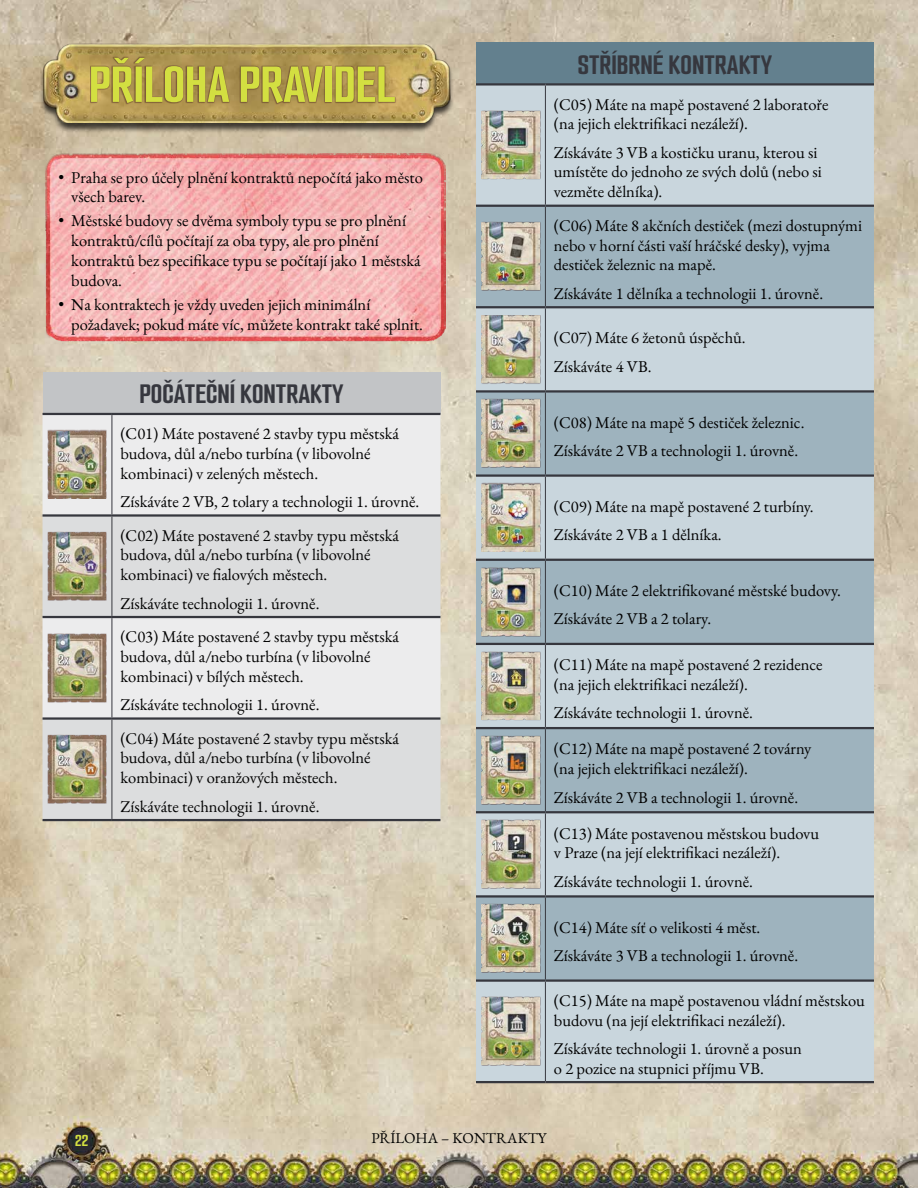
<style>
.page{position:relative;width:918px;height:1188px;background:#fff}
.page>*{position:absolute;margin:0;border:0;box-sizing:border-box;transform-origin:0 0}
.t1{font:700 57px "Smooch Sans";color:#d3df41}
.t2{font:700 30px "Smooch Sans";color:#36373e}
.t3{font:700 18px "Smooch Sans";color:#d3df41}
.t4{font:16.5px/19.8px "EB Garamond";color:#000}
.t5{font:15px "EB Garamond";color:#000}
</style>
<div class="page">
<img style="left:0;top:0;width:918px;height:1188px">
<div style="left:39px;top:44px;width:416px;height:90px;background:#000;opacity:.7"></div>
<img style="left:44px;top:43px;width:406px;height:80px">
<div style="left:90px;top:57px;width:306px;height:48px;background:#49241c;opacity:.5"></div>
<img style="left:46px;top:153px;width:399px;height:61px">
<img style="left:46px;top:214px;width:399px;height:129px">
<div style="left:43px;top:372px;width:397px;height:42px;background:#c2c4c6"></div>
<div style="left:43px;top:415px;width:397px;height:99px;background:#ececed"></div>
<svg style="left:43px;top:517px;width:397px;height:302px;background:#e0e1e2"></svg>
<hr style="left:43px;top:413px;width:69px;height:2px;background:#36373e">
<hr style="left:112px;top:413px;width:328px;height:2px;background:#36373e">
<hr style="left:43px;top:514px;width:69px;height:3px;background:#36373e">
<hr style="left:112px;top:514px;width:328px;height:3px;background:#36373e">
<hr style="left:43px;top:616px;width:69px;height:2px;background:#36373e">
<hr style="left:112px;top:616px;width:328px;height:2px;background:#36373e">
<hr style="left:43px;top:717px;width:69px;height:3px;background:#36373e">
<hr style="left:112px;top:717px;width:328px;height:3px;background:#36373e">
<hr style="left:43px;top:819px;width:69px;height:2px;background:#36373e">
<hr style="left:112px;top:819px;width:328px;height:2px;background:#36373e">
<hr style="left:112px;top:415px;width:1px;height:99px;background:#36373e">
<hr style="left:112px;top:517px;width:1px;height:99px;background:#36373e">
<hr style="left:112px;top:618px;width:1px;height:99px;background:#36373e">
<hr style="left:112px;top:720px;width:1px;height:99px;background:#36373e">
<div style="left:47px;top:430px;width:60px;height:69px;background:#49241c;opacity:.5"></div>
<img style="left:49px;top:431px;width:57px;height:67px">
<div style="left:47px;top:531px;width:60px;height:70px;background:#49241c;opacity:.5"></div>
<img style="left:49px;top:533px;width:57px;height:67px">
<div style="left:47px;top:633px;width:60px;height:70px;background:#49241c;opacity:.5"></div>
<img style="left:49px;top:634px;width:57px;height:67px">
<div style="left:47px;top:734px;width:60px;height:70px;background:#49241c;opacity:.5"></div>
<img style="left:49px;top:736px;width:57px;height:67px">
<div style="left:476px;top:43px;width:398px;height:41px;background:#63808e"></div>
<div style="left:476px;top:86px;width:398px;height:995px;background:#c9d6dd"></div>
<svg style="left:476px;top:207px;width:398px;height:772px;background:#b0c1cb"></svg>
<hr style="left:476px;top:83px;width:69px;height:3px;background:#36373e">
<hr style="left:545px;top:83px;width:329px;height:3px;background:#36373e">
<hr style="left:545px;top:86px;width:1px;height:119px;background:#36373e">
<hr style="left:545px;top:207px;width:1px;height:99px;background:#36373e">
<hr style="left:545px;top:308px;width:1px;height:82px;background:#36373e">
<hr style="left:545px;top:393px;width:1px;height:81px;background:#36373e">
<hr style="left:545px;top:477px;width:1px;height:82px;background:#36373e">
<hr style="left:545px;top:561px;width:1px;height:82px;background:#36373e">
<hr style="left:545px;top:645px;width:1px;height:82px;background:#36373e">
<hr style="left:545px;top:729px;width:1px;height:82px;background:#36373e">
<hr style="left:545px;top:813px;width:1px;height:82px;background:#36373e">
<hr style="left:545px;top:982px;width:1px;height:99px;background:#36373e">
<hr style="left:545px;top:898px;width:1px;height:81px;background:#36373e">
<hr style="left:476px;top:205px;width:69px;height:2px;background:#36373e">
<hr style="left:545px;top:205px;width:329px;height:2px;background:#36373e">
<hr style="left:476px;top:306px;width:69px;height:2px;background:#36373e">
<hr style="left:545px;top:306px;width:329px;height:2px;background:#36373e">
<hr style="left:476px;top:390px;width:69px;height:3px;background:#36373e">
<hr style="left:545px;top:390px;width:329px;height:3px;background:#36373e">
<hr style="left:476px;top:474px;width:69px;height:3px;background:#36373e">
<hr style="left:545px;top:474px;width:329px;height:3px;background:#36373e">
<hr style="left:476px;top:559px;width:69px;height:2px;background:#36373e">
<hr style="left:545px;top:559px;width:329px;height:2px;background:#36373e">
<hr style="left:476px;top:643px;width:69px;height:2px;background:#36373e">
<hr style="left:545px;top:643px;width:329px;height:2px;background:#36373e">
<hr style="left:476px;top:727px;width:69px;height:2px;background:#36373e">
<hr style="left:545px;top:727px;width:329px;height:2px;background:#36373e">
<hr style="left:476px;top:811px;width:69px;height:2px;background:#36373e">
<hr style="left:545px;top:811px;width:329px;height:2px;background:#36373e">
<hr style="left:476px;top:895px;width:69px;height:3px;background:#36373e">
<hr style="left:545px;top:895px;width:329px;height:3px;background:#36373e">
<hr style="left:476px;top:979px;width:69px;height:3px;background:#36373e">
<hr style="left:545px;top:979px;width:329px;height:3px;background:#36373e">
<hr style="left:476px;top:1081px;width:69px;height:2px;background:#36373e">
<hr style="left:545px;top:1081px;width:329px;height:2px;background:#36373e">
<div style="left:481px;top:110px;width:60px;height:70px;background:#49241c;opacity:.5"></div>
<img style="left:482px;top:111px;width:57px;height:67px">
<div style="left:481px;top:221px;width:60px;height:70px;background:#49241c;opacity:.5"></div>
<img style="left:482px;top:223px;width:57px;height:67px">
<div style="left:481px;top:315px;width:60px;height:69px;background:#49241c;opacity:.5"></div>
<img style="left:482px;top:316px;width:57px;height:67px">
<div style="left:481px;top:398px;width:60px;height:70px;background:#49241c;opacity:.5"></div>
<img style="left:482px;top:400px;width:57px;height:67px">
<div style="left:481px;top:483px;width:60px;height:69px;background:#49241c;opacity:.5"></div>
<img style="left:482px;top:484px;width:57px;height:67px">
<div style="left:481px;top:567px;width:60px;height:70px;background:#49241c;opacity:.5"></div>
<img style="left:482px;top:568px;width:57px;height:67px">
<div style="left:481px;top:651px;width:60px;height:70px;background:#49241c;opacity:.5"></div>
<img style="left:482px;top:652px;width:57px;height:67px">
<div style="left:481px;top:735px;width:60px;height:70px;background:#49241c;opacity:.5"></div>
<img style="left:482px;top:737px;width:57px;height:67px">
<div style="left:481px;top:820px;width:60px;height:69px;background:#49241c;opacity:.5"></div>
<img style="left:482px;top:821px;width:57px;height:67px">
<div style="left:481px;top:903px;width:60px;height:70px;background:#49241c;opacity:.5"></div>
<img style="left:482px;top:905px;width:57px;height:67px">
<div style="left:481px;top:997px;width:60px;height:69px;background:#49241c;opacity:.5"></div>
<img style="left:482px;top:998px;width:57px;height:67px">
<h1 class="t1" style="left:89px;top:50px;width:308px">PŘÍLOHA PRAVIDEL</h1>
<p class="t4" style="left:71px;top:167px;width:353px;text-indent:-13px">• Praha se pro účely plnění kontraktů nepočítá jako město všech barev.</p>
<p class="t4" style="left:71px;top:211px;width:351px;text-indent:-13px">• Městské budovy se dvěma symboly typu se pro plnění kontraktů/cílů počítají za oba typy, ale pro plnění kontraktů bez specifikace typu se počítají jako 1 městská budova.</p>
<p class="t4" style="left:71px;top:295px;width:353px;text-indent:-13px">• Na kontraktech je vždy uveden jejich minimální požadavek; pokud máte víc, můžete kontrakt také splnit.</p>
<h2 class="t2" style="left:139px;top:376px;width:206px">POČÁTEČNÍ KONTRAKTY</h2>
<p class="t4" style="left:120px;top:424px;width:280px">(C01) Máte postavené 2 stavby typu městská budova, důl a/nebo turbína (v libovolné kombinaci) v zelených městech.</p>
<p class="t4" style="left:120px;top:485px;width:300px;line-height:33.6px">Získáváte 2 VB, 2 tolary a technologii 1. úrovně. (C02) Máte postavené 2 stavby typu městská</p>
<p class="t4" style="left:120px;top:545px;width:252px">budova, důl a/nebo turbína (v libovolné kombinaci) ve fialových městech.</p>
<p class="t4" style="left:120px;top:586px;width:280px;line-height:33.6px">Získáváte technologii 1. úrovně.<br>(C03) Máte postavené 2 stavby typu městská</p>
<p class="t4" style="left:120px;top:647px;width:252px">budova, důl a/nebo turbína (v libovolné kombinaci) v bílých městech.</p>
<p class="t4" style="left:120px;top:688px;width:280px;line-height:33.6px">Získáváte technologii 1. úrovně.<br>(C04) Máte postavené 2 stavby typu městská</p>
<p class="t4" style="left:120px;top:748px;width:252px">budova, důl a/nebo turbína (v libovolné kombinaci) v oranžových městech.</p>
<p class="t4" style="left:120px;top:796px;width:201px">Získáváte technologii 1. úrovně.</p>
<h2 class="t2" style="left:578px;top:47px;width:196px">STŘÍBRNÉ KONTRAKTY</h2>
<p class="t4" style="left:554px;top:94px;width:276px">(C05) Máte na mapě postavené 2 laboratoře (na jejich elektrifikaci nezáleží).</p>
<p class="t4" style="left:554px;top:142px;width:269px">Získáváte 3 VB a kostičku uranu, kterou si umístěte do jednoho ze svých dolů (nebo si vezměte dělníka).</p>
<p class="t4" style="left:554px;top:215px;width:310px">(C06) Máte 8 akčních destiček (mezi dostupnými nebo v horní části vaší hráčské desky), vyjma destiček železnic na mapě.</p>
<p class="t4" style="left:554px;top:283px;width:271px">Získáváte 1 dělníka a technologii 1. úrovně.</p>
<p class="t4" style="left:554px;top:324px;width:193px;line-height:28.3px">(C07) Máte 6 žetonů úspěchů.<br>Získáváte 4 VB.</p>
<p class="t4" style="left:554px;top:408px;width:252px;line-height:28.3px">(C08) Máte na mapě 5 destiček železnic.<br>Získáváte 2 VB a technologii 1. úrovně.</p>
<p class="t4" style="left:554px;top:492px;width:261px;line-height:28.3px">(C09) Máte na mapě postavené 2 turbíny.<br>Získáváte 2 VB a 1 dělníka.</p>
<p class="t4" style="left:554px;top:576px;width:289px;line-height:28.3px">(C10) Máte 2 elektrifikované městské budovy.<br>Získáváte 2 VB a 2 tolary.</p>
<p class="t4" style="left:554px;top:655px;width:270px">(C11) Máte na mapě postavené 2 rezidence (na jejich elektrifikaci nezáleží).</p>
<p class="t4" style="left:554px;top:695px;width:259px;line-height:36px">Získáváte technologii 1. úrovně.<br>(C12) Máte na mapě postavené 2 továrny</p>
<p class="t4" style="left:554px;top:755px;width:246px;line-height:28.3px">(na jejich elektrifikaci nezáleží).<br>Získáváte 2 VB a technologii 1. úrovně.</p>
<p class="t4" style="left:554px;top:823px;width:267px">(C13) Máte postavenou městskou budovu v Praze (na její elektrifikaci nezáleží).</p>
<p class="t4" style="left:554px;top:871px;width:201px">Získáváte technologii 1. úrovně.</p>
<p class="t4" style="left:554px;top:913px;width:246px;line-height:28.3px">(C14) Máte síť o velikosti 4 měst.<br>Získáváte 3 VB a technologii 1. úrovně.</p>
<p class="t4" style="left:554px;top:990px;width:313px">(C15) Máte na mapě postavenou vládní městskou budovu (na její elektrifikaci nezáleží).</p>
<p class="t4" style="left:554px;top:1038px;width:249px">Získáváte technologii 1. úrovně a posun o 2 pozice na stupnici příjmu VB.</p>
<p class="t3" style="left:75px;top:1130px;width:15px">22</p>
<p class="t5" style="left:371px;top:1128px;width:177px">PŘÍLOHA – KONTRAKTY</p>
</div>
